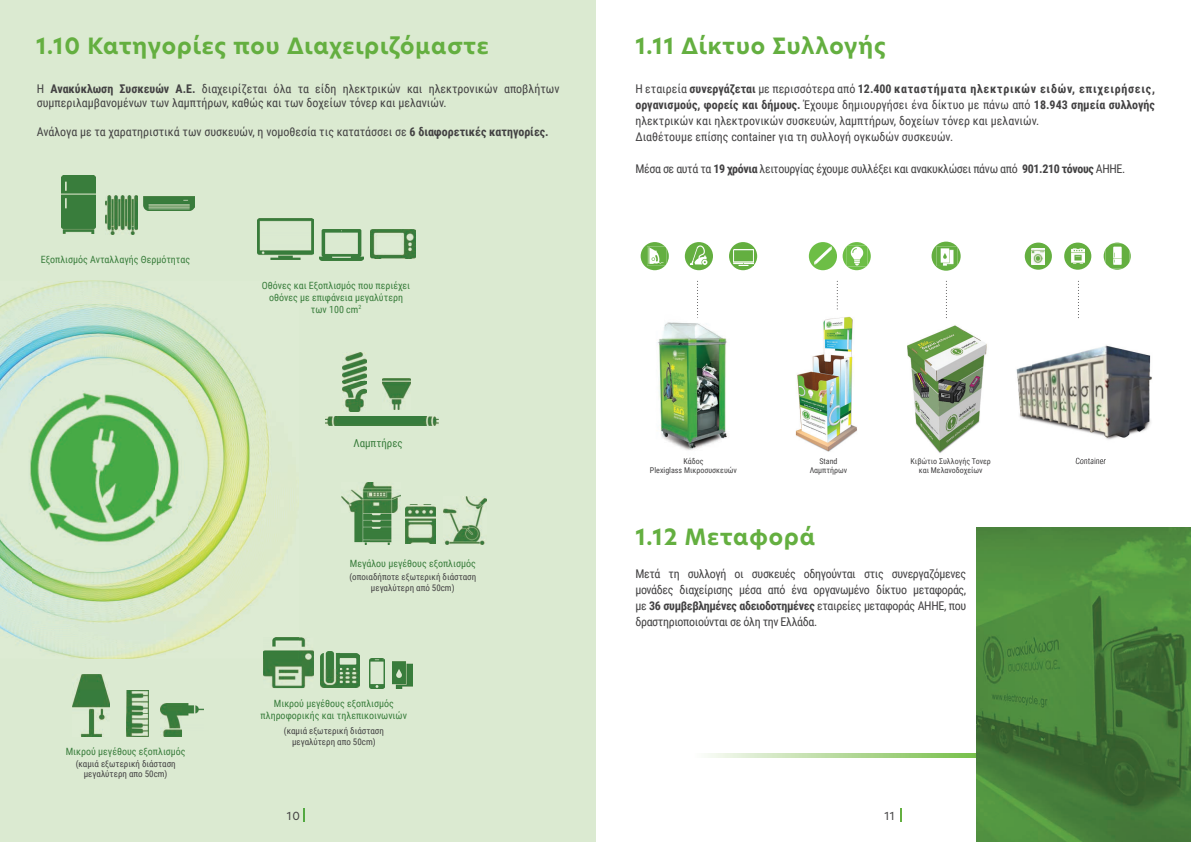
<style>
.page{position:relative;width:1191px;height:842px;background:#fff}
.page>*{position:absolute;margin:0;border:0;box-sizing:border-box;transform-origin:0 0}
.t1{font:700 22px "Hero New";letter-spacing:.04em;color:#64af40}
.t2{font:12px/16px "Roboto Condensed";color:#424142}
.t3{font:12px "Roboto Condensed";letter-spacing:-.03em;color:#424142}
.t4{font:11px "Roboto Condensed";color:#397d3c}
.t5{font:11px "Hero New";color:#424142}
.t6{font:10px/12px "Roboto Condensed";color:#397d3c;text-align:center}
.t7{font:9px/10.8px "Roboto Condensed";color:#424142;text-align:center}
.t8{font:8px/9.6px "Roboto Condensed";color:#424142;text-align:center}
.s1{font-weight:700}
</style>
<div class="page">
<div style="left:0;top:0;width:595px;height:842px;background:#dbead1"></div>
<img style="left:0;top:281px;width:257px;height:103px">
<img style="left:265px;top:410px;width:19px;height:176px">
<img style="left:0;top:384px;width:33px;height:261px">
<img style="left:188px;top:384px;width:77px;height:137px">
<img style="left:33px;top:555px;width:132px;height:104px">
<img style="left:165px;top:521px;width:100px;height:132px">
<img style="left:22px;top:376px;width:166px;height:179px">
<img style="left:62px;top:176px;width:33px;height:57px">
<img style="left:144px;top:196px;width:50px;height:15px">
<img style="left:105px;top:196px;width:33px;height:38px">
<img style="left:73px;top:675px;width:37px;height:62px">
<img style="left:161px;top:703px;width:42px;height:34px">
<img style="left:126px;top:690px;width:23px;height:47px">
<img style="left:263px;top:637px;width:51px;height:51px">
<img style="left:263px;top:637px;width:35px;height:22px">
<img style="left:321px;top:651px;width:39px;height:36px">
<img style="left:392px;top:662px;width:20px;height:26px">
<img style="left:369px;top:659px;width:15px;height:29px">
<img style="left:341px;top:482px;width:60px;height:63px">
<img style="left:444px;top:496px;width:42px;height:48px">
<img style="left:406px;top:504px;width:29px;height:39px">
<img style="left:257px;top:218px;width:57px;height:42px">
<img style="left:370px;top:230px;width:45px;height:29px">
<img style="left:320px;top:230px;width:44px;height:30px">
<img style="left:342px;top:352px;width:24px;height:59px">
<img style="left:382px;top:379px;width:29px;height:30px">
<img style="left:325px;top:416px;width:113px;height:10px">
<img style="left:657px;top:322px;width:70px;height:128px">
<img style="left:1031px;top:345px;width:121px;height:115px">
<img style="left:1076px;top:458px;width:29px;height:2px">
<img style="left:919px;top:325px;width:68px;height:128px">
<img style="left:1016px;top:365px;width:15px;height:55px">
<img style="left:795px;top:316px;width:124px;height:136px">
<svg style="left:697px;top:281px;width:1px;height:37px"></svg>
<svg style="left:946px;top:281px;width:1px;height:37px"></svg>
<svg style="left:1078px;top:281px;width:1px;height:37px"></svg>
<svg style="left:685px;top:242px;width:28px;height:28px"></svg>
<svg style="left:729px;top:242px;width:28px;height:28px"></svg>
<svg style="left:809px;top:242px;width:61px;height:28px"></svg>
<svg style="left:1064px;top:243px;width:27px;height:27px"></svg>
<svg style="left:1024px;top:243px;width:28px;height:27px"></svg>
<svg style="left:1103px;top:243px;width:27px;height:27px"></svg>
<svg style="left:640px;top:242px;width:29px;height:28px"></svg>
<img style="left:647px;top:247px;width:19px;height:19px">
<img style="left:691px;top:245px;width:16px;height:20px">
<img style="left:733px;top:249px;width:20px;height:16px">
<img style="left:846px;top:246px;width:21px;height:21px">
<img style="left:814px;top:247px;width:18px;height:18px">
<svg style="left:931px;top:242px;width:29px;height:29px"></svg>
<img style="left:936px;top:246px;width:21px;height:20px">
<img style="left:1071px;top:248px;width:14px;height:15px">
<img style="left:1105px;top:244px;width:24px;height:25px">
<img style="left:1031px;top:248px;width:13px;height:16px">
<svg style="left:707px;top:754px;width:269px;height:3px"></svg>
<img style="left:976px;top:527px;width:215px;height:315px">
<svg style="left:303px;top:808px;width:1px;height:14px"></svg>
<svg style="left:900px;top:808px;width:2px;height:14px"></svg>
<h1 class="t1" style="left:36px;top:31px;width:454px">1.10 Κατηγορίες που Διαχειριζόμαστε</h1>
<p class="t2" style="left:37px;top:81px;width:524px;line-height:14.4px">Η <span class="s1">Ανακύκλωση Συσκευών Α.Ε.</span> διαχειρίζεται όλα τα είδη ηλεκτρικών και ηλεκτρονικών αποβλήτων συμπεριλαμβανομένων των λαμπτήρων, καθώς και των δοχείων τόνερ και μελανιών.</p>
<p class="t2" style="left:37px;top:123px;width:513px">Ανάλογα με τα χαρατηριστικά των συσκευών, η νομοθεσία τις κατατάσσει σε <span class="s1">6 διαφορετικές κατηγορίες.</span></p>
<p class="t6" style="left:41px;top:253px;width:151px">Εξοπλισμός Ανταλλαγής Θερμότητας</p>
<p class="t6" style="left:66px;top:745px;width:121px">Μικρού μεγέθους εξοπλισμός</p>
<p class="t7" style="left:76px;top:758px;width:101px">(καμιά εξωτερική διάσταση μεγαλύτερη απο 50cm)</p>
<p class="t6" style="left:262px;top:279px;width:150px">Οθόνες και Εξοπλισμός που περιέχει οθόνες με επιφάνεια μεγαλύτερη των 100 cm<sup>2</sup></p>
<p class="t4" style="left:353px;top:435px;width:51px">Λαμπτήρες</p>
<p class="t6" style="left:350px;top:557px;width:127px">Μεγάλου μεγέθους εξοπλισμός</p>
<p class="t7" style="left:349px;top:571px;width:128px">(οποιαδήποτε εξωτερική διάσταση μεγαλύτερη από 50cm)</p>
<p class="t6" style="left:261px;top:697px;width:148px">Μικρού μεγέθους εξοπλισμός πληροφορικής και τηλεπικοινωνιών</p>
<p class="t7" style="left:284px;top:725px;width:101px">(καμιά εξωτερική διάσταση μεγαλύτερη απο 50cm)</p>
<h1 class="t1" style="left:635px;top:31px;width:252px">1.11 Δίκτυο Συλλογής</h1>
<p class="t2" style="left:635px;top:80px;width:521px">Η εταιρεία <span class="s1">συνεργάζεται</span> με περισσότερα από <span class="s1">12.400 καταστήματα ηλεκτρικών ειδών, επιχειρήσεις, οργανισμούς, φορείς και δήμους.</span> Έχουμε δημιουργήσει ένα δίκτυο με πάνω από <span class="s1">18.943 σημεία συλλογής </span>ηλεκτρικών και ηλεκτρονικών συσκευών, λαμπτήρων, δοχείων τόνερ και μελανιών.<br>∆ιαθέτουμε επίσης container για τη συλλογή ογκωδών συσκευών.</p>
<p class="t3" style="left:635px;top:160px;width:491px">Μέσα σε αυτά τα <span class="s1">19 χρόνια</span> λειτουργίας έχουμε συλλέξει και ανακυκλώσει πάνω από <span class="s1">901.210 τόνους</span> ΑΗΗΕ.</p>
<p class="t8" style="left:650px;top:456px;width:88px">Κάδος<br>Plexiglass Μικροσυσκευών</p>
<p class="t8" style="left:809px;top:456px;width:39px">Stand<br>Λαμπτήρων</p>
<p class="t8" style="left:910px;top:456px;width:82px">Κιβώτιο Συλλογής Τονερ και Μελανοδοχείων</p>
<p class="t8" style="left:1075px;top:456px;width:32px">Container</p>
<h1 class="t1" style="left:635px;top:522px;width:181px">1.12 Μεταφορά</h1>
<p class="t2" style="left:635px;top:565px;width:332px;text-align:justify">Μετά τη συλλογή οι συσκευές οδηγούνται στις συνεργαζόμενες μονάδες διαχείρισης μέσα από ένα οργανωμένο δίκτυο μεταφοράς, με <span class="s1">36 συμβεβλημένες αδειοδοτημένες</span> εταιρείες μεταφοράς ΑΗΗΕ, που δραστηριοποιούνται σε όλη την Ελλάδα.</p>
<p class="t5" style="left:287px;top:808px;width:14px">10</p>
<p class="t5" style="left:884px;top:808px;width:12px">11</p>
</div>
